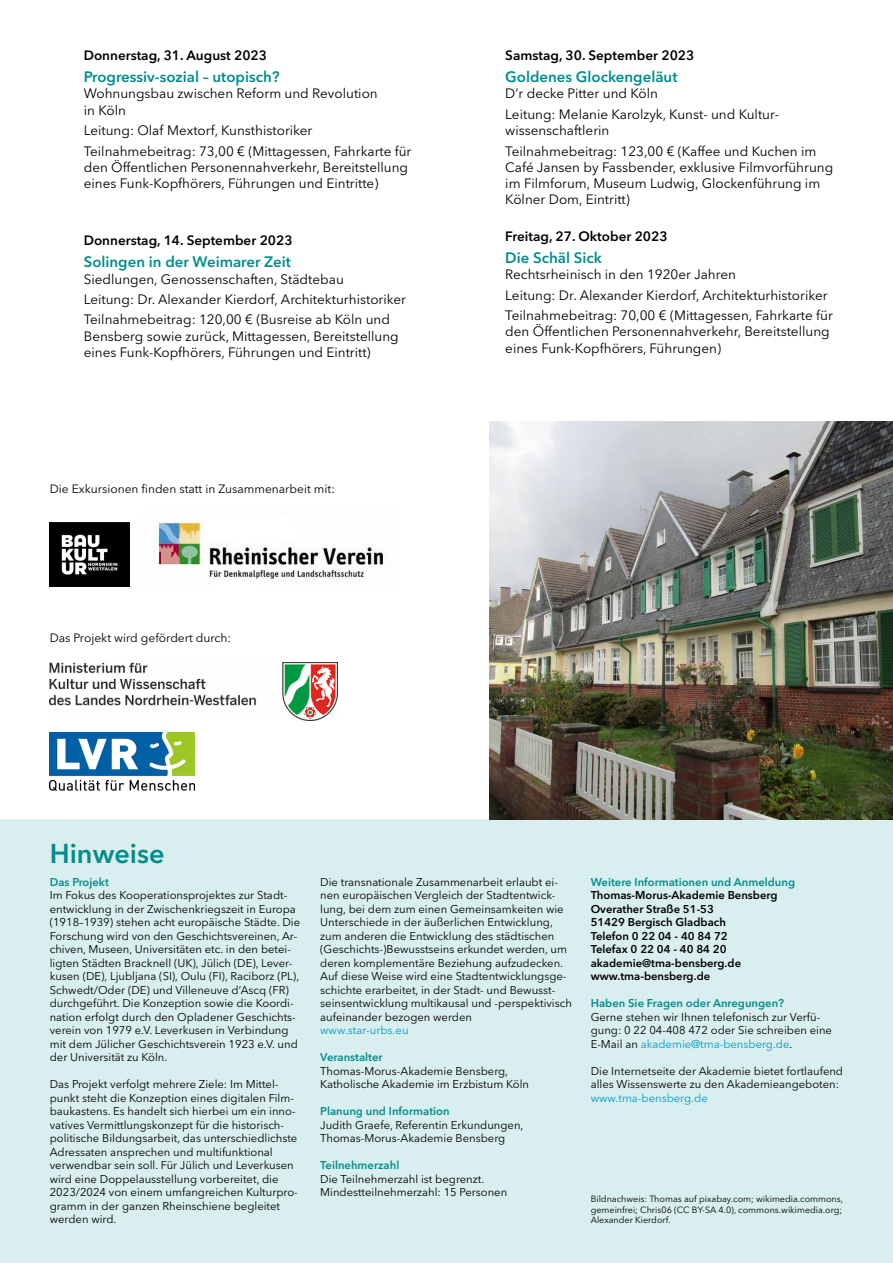
<style>
.page{position:relative;width:893px;height:1263px;background:#fff}
.page>*{position:absolute;margin:0;border:0;box-sizing:border-box;transform-origin:0 0}
.t1{font:600 27px "Avenir Next LT Pro";color:#038c8c}
.t2{font:600 15px "Avenir Next LT Pro";color:#038c8c}
.t3{font:13.5px/20.4px "Avenir Next LT Pro";color:#000}
.t4{font:600 13.5px "Avenir Next LT Pro";color:#000}
.t5{font:12px "Avenir Next LT Pro";color:#000}
.t6{font:11.25px/13.5px "Avenir Next LT Pro";color:#000}
.t7{font:600 11.25px/13.5px "Avenir Next LT Pro";color:#000}
.t8{font:600 11.25px "Avenir Next LT Pro";color:#038c8c}
.t9{font:11.25px "Avenir Next LT Pro";color:#09c}
.t10{font:9px/10.8px "Avenir Next LT Pro";color:#000;text-align:justify}
.s1{color:#09c}
</style>
<div class="page">
<div style="left:0;top:819px;width:893px;height:444px;background:#d9eeee"></div>
<img style="left:50px;top:662px;width:287px;height:59px">
<img style="left:153px;top:521px;width:232px;height:60px">
<img style="left:50px;top:732px;width:144px;height:58px">
<img style="left:50px;top:522px;width:79px;height:64px">
<img style="left:489px;top:421px;width:404px;height:398px">
<p class="t4" style="left:84px;top:47px;width:185px">Donnerstag, 31. August 2023</p>
<h2 class="t2" style="left:84px;top:68px;width:197px">Progressiv-sozial – utopisch?</h2>
<p class="t3" style="left:84px;top:86px;width:295px;line-height:16.2px">Wohnungsbau zwischen Reform und Revolution in Köln</p>
<p class="t3" style="left:84px;top:120px;width:329px">Leitung: Olaf Mextorf, Kunsthistoriker<br>Teilnahmebeitrag: 73,00 € (Mittagessen, Fahrkarte für</p>
<p class="t3" style="left:84px;top:159px;width:326px;line-height:16.2px">den Öffentlichen Personennahverkehr, Bereitstellung eines Funk-Kopfhörers, Führungen und Eintritte)</p>
<p class="t4" style="left:84px;top:232px;width:210px">Donnerstag, 14. September 2023</p>
<h2 class="t2" style="left:84px;top:253px;width:209px">Solingen in der Weimarer Zeit</h2>
<p class="t3" style="left:84px;top:269px;width:324px">Siedlungen, Genossenschaften, Städtebau<br>Leitung: Dr. Alexander Kierdorf, Architekturhistoriker<br>Teilnahmebeitrag: 120,00 € (Busreise ab Köln und</p>
<p class="t3" style="left:84px;top:328px;width:316px;line-height:16.2px">Bensberg sowie zurück, Mittagessen, Bereitstellung eines Funk-Kopfhörers, Führungen und Eintritt)</p>
<p class="t5" style="left:50px;top:481px;width:287px">Die Exkursionen finden statt in Zusammenarbeit mit:</p>
<p class="t5" style="left:50px;top:631px;width:183px">Das Projekt wird gefördert durch:</p>
<h1 class="t1" style="left:50px;top:837px;width:116px">Hinweise</h1>
<p class="t4" style="left:505px;top:47px;width:191px">Samstag, 30. September 2023</p>
<h2 class="t2" style="left:505px;top:68px;width:174px">Goldenes Glockengeläut</h2>
<p class="t3" style="left:505px;top:84px;width:274px">D’r decke Pitter und Köln<br>Leitung: Melanie Karolzyk, Kunst- und Kultur-</p>
<p class="t3" style="left:505px;top:120px;width:313px">wissenschaftlerin<br>Teilnahmebeitrag: 123,00 € (Kaffee und Kuchen im</p>
<p class="t3" style="left:505px;top:159px;width:329px;line-height:16.2px">Café Jansen by Fassbender, exklusive Filmvorführung im Filmforum, Museum Ludwig, Glockenführung im<br>Kölner Dom, Eintritt)</p>
<p class="t4" style="left:505px;top:228px;width:164px">Freitag, 27. Oktober 2023</p>
<h2 class="t2" style="left:505px;top:249px;width:98px">Die Schäl Sick</h2>
<p class="t3" style="left:505px;top:264px;width:329px">Rechtsrheinisch in den 1920er Jahren<br>Leitung: Dr. Alexander Kierdorf, Architekturhistoriker<br>Teilnahmebeitrag: 70,00 € (Mittagessen, Fahrkarte für</p>
<p class="t3" style="left:505px;top:324px;width:326px;line-height:16.2px">den Öffentlichen Personennahverkehr, Bereitstellung eines Funk-Kopfhörers, Führungen)</p>
<p class="t8" style="left:50px;top:875px;width:61px">Das Projekt</p>
<p class="t6" style="left:50px;top:888px;width:252px">Im Fokus des Kooperationsprojektes zur Stadt&shy;entwicklung in der Zwischenkriegszeit in Europa (1918–1939) stehen acht europäische Städte. Die Forschung wird von den Geschichtsvereinen, Ar&shy;chiven, Museen, Universitäten etc. in den betei&shy;ligten Städten Bracknell (UK), Jülich (DE), Lever&shy;kusen (DE), Ljubljana (SI), Oulu (FI), Raciborz (PL), Schwedt/Oder (DE) und Villeneuve d’Ascq (FR) durchgeführt. Die Konzeption sowie die Koordi&shy;nation erfolgt durch den Opladener Geschichts&shy;verein von 1979 e.V. Leverkusen in Verbindung mit dem Jülicher Geschichtsverein 1923 e.V. und der Universität zu Köln.</p>
<p class="t6" style="left:50px;top:1077px;width:250px">Das Projekt verfolgt mehrere Ziele: Im Mittel&shy;punkt steht die Konzeption eines digitalen Film&shy;baukastens. Es handelt sich hierbei um ein inno&shy;vatives Vermittlungskonzept für die historisch&shy;politische Bildungsarbeit, das unterschiedlichste Adressaten ansprechen und multifunktional verwendbar sein soll. Für Jülich und Leverkusen wird eine Doppelausstellung vorbereitet, die 2023/2024 von einem umfangreichen Kulturpro&shy;gramm in der ganzen Rheinschiene begleitet werden wird.</p>
<p class="t6" style="left:320px;top:875px;width:253px">Die transnationale Zusammenarbeit erlaubt ei&shy;nen europäischen Vergleich der Stadtentwick&shy;lung, bei dem zum einen Gemeinsamkeiten wie Unterschiede in der äußerlichen Entwicklung, zum anderen die Entwicklung des städtischen (Geschichts-)Bewusstseins erkundet werden, um deren komplementäre Beziehung aufzudecken.<br>Auf diese Weise wird eine Stadtentwicklungsge&shy;schichte erarbeitet, in der Stadt- und Bewusst&shy;seinsentwicklung multikausal und -perspektivisch aufeinander bezogen werden</p>
<p class="t9" style="left:320px;top:1023px;width:90px">www.star-urbs.eu</p>
<p class="t8" style="left:320px;top:1050px;width:64px">Veranstalter</p>
<p class="t6" style="left:320px;top:1064px;width:210px">Thomas-Morus-Akademie Bensberg,<br>Katholische Akademie im Erzbistum Köln</p>
<p class="t8" style="left:320px;top:1104px;width:131px">Planung und Information</p>
<p class="t6" style="left:320px;top:1118px;width:205px">Judith Graefe, Referentin Erkundungen,<br>Thomas-Morus-Akademie Bensberg</p>
<p class="t8" style="left:320px;top:1158px;width:81px">Teilnehmerzahl</p>
<p class="t6" style="left:320px;top:1172px;width:188px">Die Teilnehmerzahl ist begrenzt.<br>Mindestteilnehmerzahl: 15 Personen</p>
<p class="t8" style="left:591px;top:875px;width:206px">Weitere Informationen und Anmeldung</p>
<p class="t7" style="left:591px;top:888px;width:188px">Thomas-Morus-Akademie Bensberg<br>Overather Straße 51-53<br>51429 Bergisch Gladbach<br>Telefon 0 22 04 - 40 84 72<br>Telefax 0 22 04 - 40 84 20 akademie@tma-bensberg.de www.tma-bensberg.de</p>
<p class="t8" style="left:591px;top:996px;width:195px">Haben Sie Fragen oder Anregungen?</p>
<p class="t6" style="left:591px;top:1010px;width:243px">Gerne stehen wir Ihnen telefonisch zur Verfü&shy;gung: 0 22 04-408 472 oder Sie schreiben eine<br>E-Mail an <span class="s1">akademie@tma-bensberg.de</span>.</p>
<p class="t6" style="left:591px;top:1064px;width:254px">Die Internetseite der Akademie bietet fortlaufend alles Wissenswerte zu den Akademieangeboten:</p>
<p class="t9" style="left:591px;top:1091px;width:119px">www.tma-bensberg.de</p>
<p class="t10" style="left:591px;top:1193px;width:254px">Bildnachweis: Thomas auf pixabay.com; wikimedia.commons, gemeinfrei; Chris06 (CC BY-SA 4.0), commons.wikimedia.org; Alexander Kierdorf.</p>
</div>
